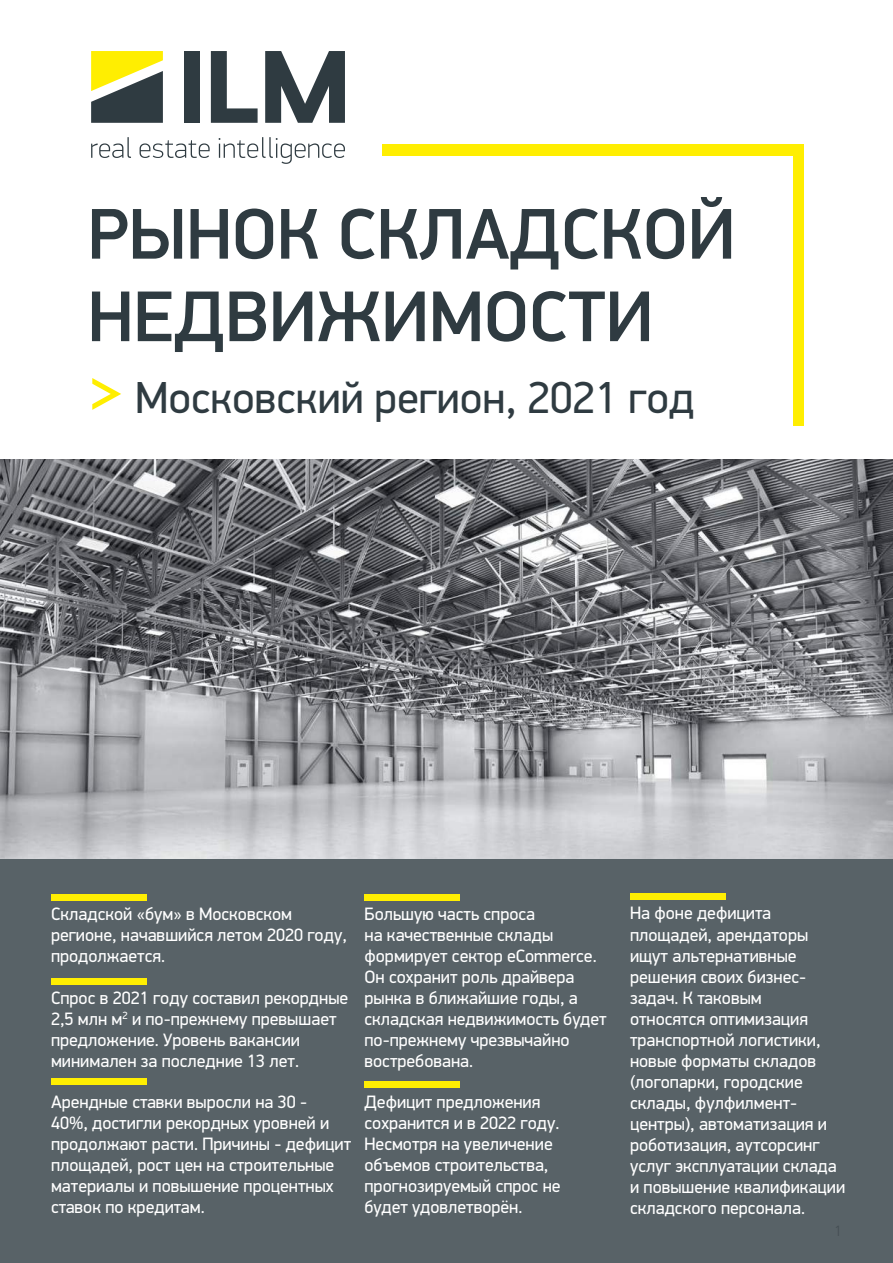
<style>
.page{position:relative;width:893px;height:1263px;background:#fff}
.page>*{position:absolute;margin:0;border:0;box-sizing:border-box;transform-origin:0 0}
.t1{font:500 72px/82.5px "PF Din Display Pro";color:#2f3b41}
.t2{font:45px "PF Din Display Pro";color:#2f3b41}
.t3{font:18px/21px "PF Din Display Pro";color:#fff}
.s1{font-family:"Free Set C";font-weight:700;font-size:54px;color:#ffee01}
</style>
<div class="page">
<div style="left:0;top:824px;width:893px;height:439px;background:#586267"></div>
<img style="left:0;top:459px;width:893px;height:399px">
<svg style="left:91px;top:51px;width:72px;height:72px;background:#969648"></svg>
<svg style="left:211px;top:51px;width:47px;height:72px"></svg>
<div style="left:184px;top:51px;width:16px;height:72px;background:#2f3b41"></div>
<svg style="left:265px;top:51px;width:80px;height:72px"></svg>
<svg style="left:91px;top:137px;width:40px;height:21px"></svg>
<svg style="left:140px;top:140px;width:70px;height:18px"></svg>
<svg style="left:219px;top:137px;width:126px;height:27px"></svg>
<div style="left:51px;top:894px;width:96px;height:6px;background:#ffee01"></div>
<div style="left:51px;top:978px;width:96px;height:6px;background:#ffee01"></div>
<div style="left:51px;top:1078px;width:96px;height:7px;background:#ffee01"></div>
<div style="left:364px;top:1081px;width:96px;height:7px;background:#ffee01"></div>
<div style="left:364px;top:894px;width:96px;height:6px;background:#ffee01"></div>
<div style="left:630px;top:894px;width:96px;height:6px;background:#ffee01"></div>
<div style="left:382px;top:144px;width:413px;height:12px;background:#ffee01"></div>
<div style="left:793px;top:144px;width:10px;height:282px;background:#ffee01"></div>
<h1 class="t1" style="left:88px;top:194px;width:649px">РЫНОК СКЛАДСКОЙ<br>НЕДВИЖИМОСТИ</h1>
<h2 class="t2" style="left:88px;top:371px;width:608px"><span class="s1">&gt;</span> Московский регион, 2021 год</h2>
<p class="t3" style="left:51px;top:903px;width:297px">Складской «бум» в Московском регионе, начавшийся летом 2020 году, продолжается.</p>
<p class="t3" style="left:630px;top:903px;width:217px">На фоне дефицита площадей, арендаторы ищут альтернативные решения своих бизнес&shy;задач. К таковым<br>относятся оптимизация транспортной логистики, новые форматы складов (логопарки, городские склады, фулфилмент&shy;центры), автоматизация и роботизация, аутсорсинг услуг эксплуатации склада и повышение квалификации складского персонала.</p>
<p class="t3" style="left:364px;top:903px;width:244px">Большую часть спроса<br>на качественные склады формирует сектор eCommerce.<br>Он сохранит роль драйвера рынка в ближайшие годы, а складская недвижимость будет по-прежнему чрезвычайно востребована.</p>
<p class="t3" style="left:364px;top:1092px;width:198px">Дефицит предложения сохранится и в 2022 году.<br>Несмотря на увеличение объемов строительства, прогнозируемый спрос не будет удовлетворён.</p>
<p class="t3" style="left:51px;top:988px;width:299px">Спрос в 2021 году составил рекордные 2,5 млн м<sup>2</sup> и по-прежнему превышает предложение. Уровень вакансии минимален за последние 13 лет.</p>
<p class="t3" style="left:51px;top:1092px;width:302px">Арендные ставки выросли на 30 -<br>40%, достигли рекордных уровней и продолжают расти. Причины - дефицит площадей, рост цен на строительные материалы и повышение процентных ставок по кредитам.</p>
</div>
